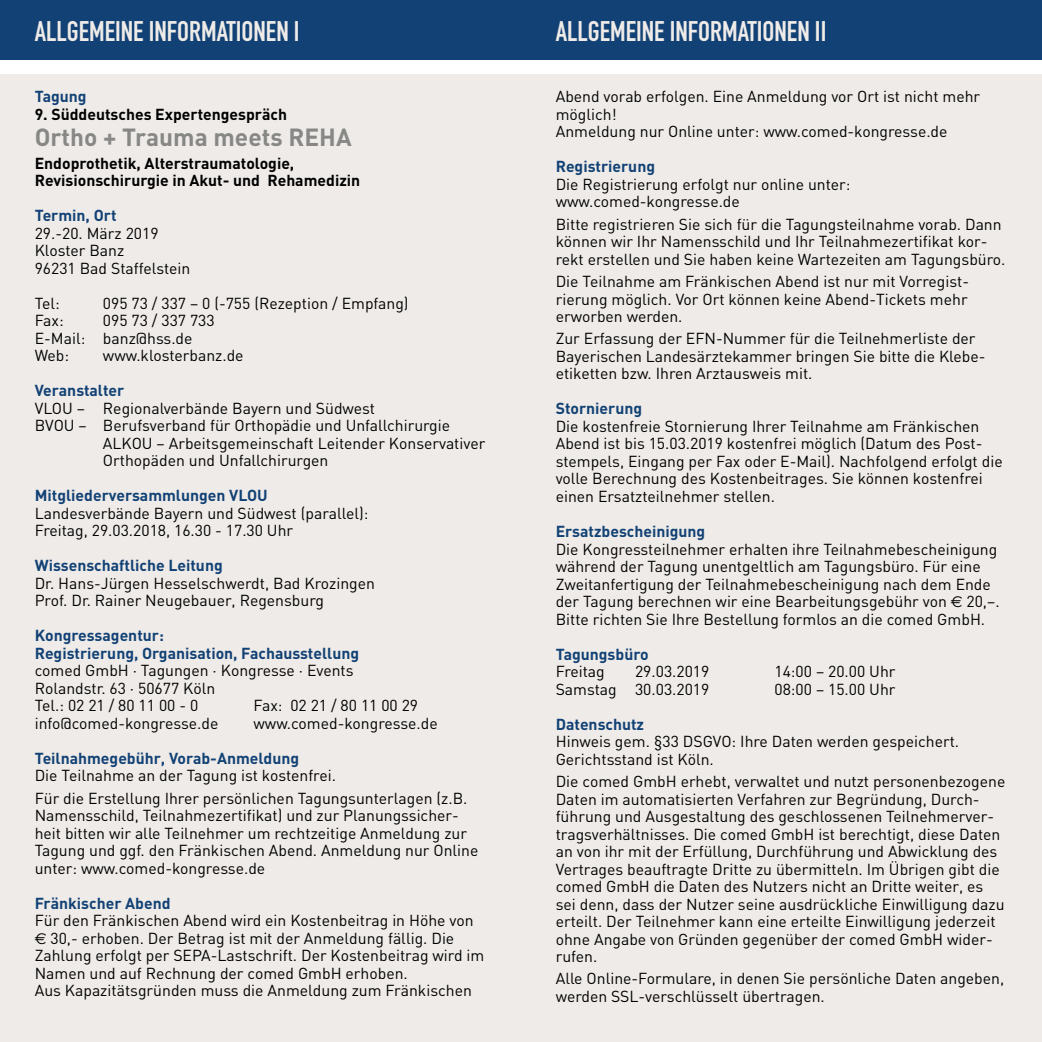
<style>
.page{position:relative;width:1042px;height:1042px;background:#fff}
.page>*{position:absolute;margin:0;border:0;box-sizing:border-box;transform-origin:0 0}
.t1{font:28px "DIN Engschrift";color:#eeebe8}
.t2{font:700 24.5px "DIN";color:#878786}
.t3{font:15.75px/17.5px "DIN";color:#000}
.t4{font:700 15.75px/17.5px "DIN";color:#124175}
.t5{font:700 15.75px/17.5px "DIN";color:#000}
.s1{font-family:"Euro Sans"}
</style>
<div class="page">
<div style="left:521px;top:74px;width:521px;height:968px;background:#eeebe8"></div>
<div style="left:0;top:74px;width:521px;height:968px;background:#eeebe8"></div>
<div style="left:0;top:0;width:521px;height:60px;background:#124175"></div>
<div style="left:521px;top:0;width:521px;height:60px;background:#124175"></div>
<h1 class="t1" style="left:35px;top:15px;width:266px">ALLGEMEINE INFORMATIONEN I</h1>
<h1 class="t1" style="left:556px;top:15px;width:272px">ALLGEMEINE INFORMATIONEN II</h1>
<p class="t4" style="left:35px;top:87px;width:53px">Tagung</p>
<p class="t5" style="left:35px;top:105px;width:254px">9. Süddeutsches Expertengespräch</p>
<h2 class="t2" style="left:35px;top:121px;width:318px">Ortho + Trauma meets REHA</h2>
<p class="t5" style="left:35px;top:153px;width:327px">Endoprothetik, Alterstraumatologie,<br>Revisionschirurgie in Akut- und Rehamedizin</p>
<p class="t4" style="left:35px;top:206px;width:83px">Termin, Ort</p>
<p class="t3" style="left:35px;top:224px;width:157px">29.-20. März 2019<br>Kloster Banz<br>96231 Bad Staffelstein</p>
<p class="t3" style="left:35px;top:294px;width:27px">Tel:</p>
<p class="t3" style="left:103px;top:294px;width:307px">095 73 / 337 – 0 (-755 (Rezeption / Empfang)</p>
<p class="t3" style="left:35px;top:311px;width:31px">Fax:</p>
<p class="t3" style="left:35px;top:311px;width:181px;text-indent:68px">095 73 / 337 733<br>E-Mail: banz@hss.de<br>Web:</p>
<p class="t3" style="left:103px;top:346px;width:142px">www.klosterbanz.de</p>
<p class="t4" style="left:35px;top:381px;width:91px">Veranstalter</p>
<p class="t3" style="left:35px;top:399px;width:342px">VLOU – Regionalverbände Bayern und Südwest</p>
<p class="t3" style="left:35px;top:416px;width:417px">BVOU – Berufsverband für Orthopädie und Unfallchirurgie</p>
<p class="t3" style="left:103px;top:434px;width:384px">ALKOU – Arbeitsgemeinschaft Leitender Konservativer</p>
<p class="t3" style="left:103px;top:451px;width:227px">Orthopäden und Unfallchirurgen</p>
<p class="t4" style="left:35px;top:486px;width:234px">Mitgliederversammlungen VLOU</p>
<p class="t3" style="left:35px;top:504px;width:335px">Landesverbände Bayern und Südwest (parallel):<br>Freitag, 29.03.2018, 16.30 - 17.30 Uhr</p>
<p class="t4" style="left:35px;top:556px;width:190px">Wissenschaftliche Leitung</p>
<p class="t3" style="left:35px;top:574px;width:342px">Dr. Hans-Jürgen Hesselschwerdt, Bad Krozingen<br>Prof. Dr. Rainer Neugebauer, Regensburg</p>
<p class="t4" style="left:35px;top:626px;width:326px">Kongressagentur:<br>Registrierung, Organisation, Fachausstellung</p>
<p class="t3" style="left:35px;top:661px;width:320px">comed GmbH · Tagungen · Kongresse · Events<br>Rolandstr. 63 · 50677 Köln<br>Tel.: 02 21 / 80 11 00 - 0</p>
<p class="t3" style="left:253px;top:696px;width:166px">Fax: 02 21 / 80 11 00 29</p>
<p class="t3" style="left:35px;top:714px;width:185px">info@comed-kongresse.de</p>
<p class="t3" style="left:253px;top:714px;width:186px">www.comed-kongresse.de</p>
<p class="t4" style="left:35px;top:748px;width:266px">Teilnahmegebühr, Vorab-Anmeldung</p>
<p class="t3" style="left:35px;top:764px;width:434px;line-height:22.4px">Die Teilnahme an der Tagung ist kostenfrei.<br>Für die Erstellung Ihrer persönlichen Tagungsunterlagen (z.B.</p>
<p class="t3" style="left:35px;top:806px;width:445px">Namensschild, Teilnahmezertifikat) und zur Planungssicher&shy;heit bitten wir alle Teilnehmer um rechtzeitige Anmeldung zur Tagung und ggf. den Fränkischen Abend. Anmeldung nur Online unter: www.comed-kongresse.de</p>
<p class="t4" style="left:35px;top:893px;width:137px">Fränkischer Abend</p>
<p class="t3" style="left:35px;top:911px;width:451px">Für den Fränkischen Abend wird ein Kostenbeitrag in Höhe von <span class="s1">€</span> 30,- erhoben. Der Betrag ist mit der Anmeldung fällig. Die Zahlung erfolgt per SEPA-Lastschrift. Der Kostenbeitrag wird im Namen und auf Rechnung der comed GmbH erhoben.<br>Aus Kapazitätsgründen muss die Anmeldung zum Fränkischen</p>
<p class="t3" style="left:556px;top:87px;width:426px">Abend vorab erfolgen. Eine Anmeldung vor Ort ist nicht mehr möglich!<br>Anmeldung nur Online unter: www.comed-kongresse.de</p>
<p class="t4" style="left:556px;top:157px;width:101px">Registrierung</p>
<p class="t3" style="left:556px;top:175px;width:296px">Die Registrierung erfolgt nur online unter: www.comed-kongresse.de</p>
<p class="t3" style="left:556px;top:215px;width:451px">Bitte registrieren Sie sich für die Tagungsteilnahme vorab. Dann können wir Ihr Namensschild und Ihr Teilnahmezertifikat kor&shy;rekt erstellen und Sie haben keine Wartezeiten am Tagungsbüro.</p>
<p class="t3" style="left:556px;top:272px;width:415px;text-align:justify">Die Teilnahme am Fränkischen Abend ist nur mit Vorregist&shy;rierung möglich. Vor Ort können keine Abend-Tickets mehr erworben werden.</p>
<p class="t3" style="left:556px;top:330px;width:429px">Zur Erfassung der EFN-Nummer für die Teilnehmerliste der<br>Bayerischen Landesärztekammer bringen Sie bitte die Klebe&shy;etiketten bzw. Ihren Arztausweis mit.</p>
<p class="t4" style="left:556px;top:399px;width:88px">Stornierung</p>
<p class="t3" style="left:556px;top:417px;width:448px">Die kostenfreie Stornierung Ihrer Teilnahme am Fränkischen Abend ist bis 15.03.2019 kostenfrei möglich (Datum des Post&shy;stempels, Eingang per Fax oder E-Mail). Nachfolgend erfolgt die volle Berechnung des Kostenbeitrages. Sie können kostenfrei einen Ersatzteilnehmer stellen.</p>
<p class="t4" style="left:556px;top:522px;width:151px">Ersatzbescheinigung</p>
<p class="t3" style="left:556px;top:540px;width:445px">Die Kongressteilnehmer erhalten ihre Teilnahmebescheinigung während der Tagung unentgeltlich am Tagungsbüro. Für eine Zweitanfertigung der Teilnahmebescheinigung nach dem Ende der Tagung berechnen wir eine Bearbeitungsgebühr von <span class="s1">€</span> 20,–.<br>Bitte richten Sie Ihre Bestellung formlos an die comed GmbH.</p>
<p class="t4" style="left:556px;top:644px;width:94px">Tagungsbüro</p>
<p class="t3" style="left:556px;top:662px;width:51px">Freitag</p>
<p class="t3" style="left:635px;top:662px;width:76px">29.03.2019</p>
<p class="t3" style="left:774px;top:662px;width:122px">14:00 – 20.00 Uhr</p>
<p class="t3" style="left:556px;top:680px;width:155px">Samstag 30.03.2019</p>
<p class="t3" style="left:774px;top:680px;width:122px">08:00 – 15.00 Uhr</p>
<p class="t4" style="left:556px;top:714px;width:90px">Datenschutz</p>
<p class="t3" style="left:556px;top:732px;width:405px">Hinweis gem. §33 DSGVO: Ihre Daten werden gespeichert.<br>Gerichtsstand ist Köln.</p>
<p class="t3" style="left:556px;top:772px;width:451px">Die comed GmbH erhebt, verwaltet und nutzt personenbezogene Daten im automatisierten Verfahren zur Begründung, Durch&shy;führung und Ausgestaltung des geschlossenen Teilnehmerver&shy;tragsverhältnisses. Die comed GmbH ist berechtigt, diese Daten an von ihr mit der Erfüllung, Durchführung und Abwicklung des Vertrages beauftragte Dritte zu übermitteln. Im Übrigen gibt die comed GmbH die Daten des Nutzers nicht an Dritte weiter, es sei denn, dass der Nutzer seine ausdrückliche Einwilligung dazu erteilt. Der Teilnehmer kann eine erteilte Einwilligung jederzeit ohne Angabe von Gründen gegenüber der comed GmbH wider&shy;rufen.</p>
<p class="t3" style="left:556px;top:970px;width:450px">Alle Online-Formulare, in denen Sie persönliche Daten angeben, werden SSL-verschlüsselt übertragen.</p>
</div>
